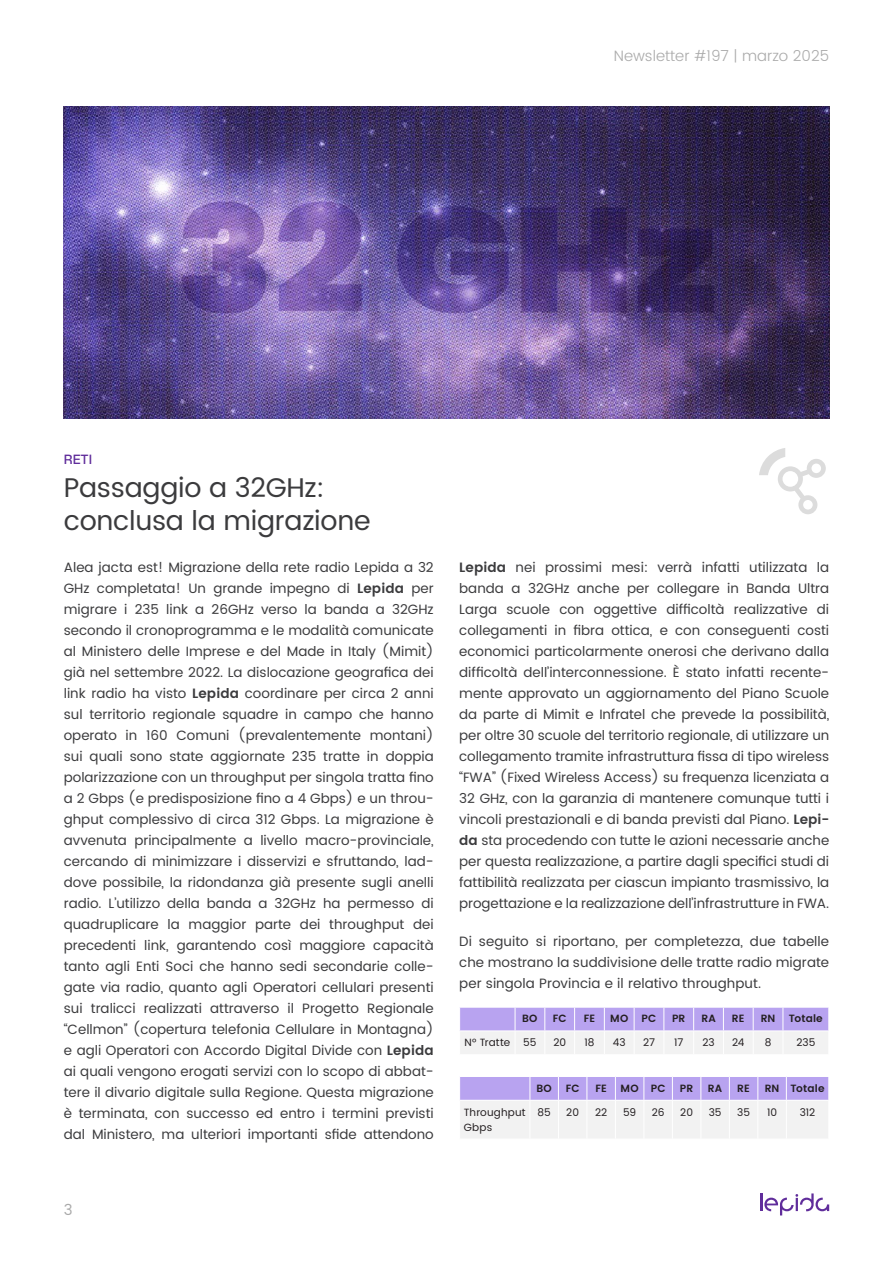
<style>
.page{position:relative;width:893px;height:1263px;background:#fff}
.page>*{position:absolute;margin:0;border:0;box-sizing:border-box;transform-origin:0 0}
.Titolo{font:27px/33px "Poppins";letter-spacing:-.01em;color:#3b3b3d}
.t1{font:300 15px "Poppins";color:#aaa}
.t2{font:15px "Poppins";color:#aaa}
.Testo{font:13.5px/21px "Poppins";color:#3b3b3d;text-align:justify}
.Sezione{font:13.5px "Publica Play";color:#602d9b}
.Titolo-2{font:10.5px "Poppins";letter-spacing:.005em;color:#241f21}
.Titolo-3{font:600 10.5px "Poppins";letter-spacing:.015em;color:#241f21}
.s1{font-weight:600}
</style>
<div class="page">
<img style="left:64px;top:106px;width:765px;height:312px">
<svg style="left:460px;top:1007px;width:369px;height:47px"></svg>
<svg style="left:460px;top:1076px;width:369px;height:62px"></svg>
<svg style="left:759px;top:448px;width:67px;height:66px"></svg>
<svg style="left:760px;top:1193px;width:69px;height:22px"></svg>
<p class="t1" style="left:614px;top:45px;width:217px">Newsletter #197 | marzo 2025</p>
<p class="Sezione" style="left:64px;top:450px;width:30px">RETI</p>
<h1 class="Titolo" style="left:64px;top:472px;width:308px">Passaggio a 32GHz: conclusa la migrazione</h1>
<p class="Testo" style="left:64px;top:557px;width:371px">Alea jacta est! Migrazione della rete radio Lepida a 32<br>GHz completata! Un grande impegno di <span class="s1">Lepida</span> per migrare i 235 link a 26GHz verso la banda a 32GHz secondo il cronoprogramma e le modalità comunicate al Ministero delle Imprese e del Made in Italy (Mimit) già nel settembre 2022. La dislocazione geografica dei link radio ha visto <span class="s1">Lepida</span> coordinare per circa 2 anni sul territorio regionale squadre in campo che hanno operato in 160 Comuni (prevalentemente montani) sui quali sono state aggiornate 235 tratte in doppia polarizzazione con un throughput per singola tratta fino a 2 Gbps (e predisposizione fino a 4 Gbps) e un throu&shy;ghput complessivo di circa 312 Gbps. La migrazione è avvenuta principalmente a livello macro-provinciale, cercando di minimizzare i disservizi e sfruttando, lad&shy;dove possibile, la ridondanza già presente sugli anelli radio. L’utilizzo della banda a 32GHz ha permesso di quadruplicare la maggior parte dei throughput dei precedenti link, garantendo così maggiore capacità tanto agli Enti Soci che hanno sedi secondarie colle&shy;gate via radio, quanto agli Operatori cellulari presenti sui tralicci realizzati attraverso il Progetto Regionale “Cellmon” (copertura telefonia Cellulare in Montagna) e agli Operatori con Accordo Digital Divide con <span class="s1">Lepida </span>ai quali vengono erogati servizi con lo scopo di abbat&shy;tere il divario digitale sulla Regione. Questa migrazione è terminata, con successo ed entro i termini previsti dal Ministero, ma ulteriori importanti sfide attendono</p>
<p class="Testo" style="left:459px;top:557px;width:371px"><span class="s1">Lepida</span> nei prossimi mesi: verrà infatti utilizzata la banda a 32GHz anche per collegare in Banda Ultra Larga scuole con oggettive difficoltà realizzative di collegamenti in fibra ottica, e con conseguenti costi economici particolarmente onerosi che derivano dalla difficoltà dell’interconnessione. È stato infatti recente&shy;mente approvato un aggiornamento del Piano Scuole da parte di Mimit e Infratel che prevede la possibilità, per oltre 30 scuole del territorio regionale, di utilizzare un collegamento tramite infrastruttura fissa di tipo wireless “FWA” (Fixed Wireless Access) su frequenza licenziata a 32 GHz, con la garanzia di mantenere comunque tutti i vincoli prestazionali e di banda previsti dal Piano. <span class="s1">Lepi&shy;da</span> sta procedendo con tutte le azioni necessarie anche per questa realizzazione, a partire dagli specifici studi di fattibilità realizzata per ciascun impianto trasmissivo, la progettazione e la realizzazione dell’infrastrutture in FWA.</p>
<p class="Testo" style="left:459px;top:931px;width:371px">Di seguito si riportano, per completezza, due tabelle che mostrano la suddivisione delle tratte radio migrate per singola Provincia e il relativo throughput.</p>
<h1 class="Titolo-3" style="left:522px;top:1011px;width:17px">BO</h1>
<h1 class="Titolo-3" style="left:553px;top:1011px;width:15px">FC</h1>
<h1 class="Titolo-3" style="left:584px;top:1011px;width:13px">FE</h1>
<h1 class="Titolo-3" style="left:610px;top:1011px;width:20px">MO</h1>
<h1 class="Titolo-3" style="left:642px;top:1011px;width:16px">PC</h1>
<h1 class="Titolo-3" style="left:672px;top:1011px;width:15px">PR</h1>
<h1 class="Titolo-3" style="left:701px;top:1011px;width:16px">RA</h1>
<h1 class="Titolo-3" style="left:732px;top:1011px;width:14px">RE</h1>
<h1 class="Titolo-3" style="left:761px;top:1011px;width:16px">RN</h1>
<h1 class="Titolo-3" style="left:789px;top:1011px;width:35px">Totale</h1>
<h1 class="Titolo-2" style="left:464px;top:1035px;width:47px">N° Tratte</h1>
<h1 class="Titolo-2" style="left:523px;top:1035px;width:15px">55</h1>
<h1 class="Titolo-2" style="left:553px;top:1035px;width:14px">20</h1>
<h1 class="Titolo-2" style="left:584px;top:1035px;width:12px">18</h1>
<h1 class="Titolo-2" style="left:613px;top:1035px;width:15px">43</h1>
<h1 class="Titolo-2" style="left:643px;top:1035px;width:13px">27</h1>
<h1 class="Titolo-2" style="left:674px;top:1035px;width:11px">17</h1>
<h1 class="Titolo-2" style="left:702px;top:1035px;width:14px">23</h1>
<h1 class="Titolo-2" style="left:732px;top:1035px;width:14px">24</h1>
<h1 class="Titolo-2" style="left:765px;top:1035px;width:8px">8</h1>
<h1 class="Titolo-2" style="left:796px;top:1035px;width:20px">235</h1>
<h1 class="Titolo-3" style="left:537px;top:1080px;width:17px">BO</h1>
<h1 class="Titolo-3" style="left:566px;top:1080px;width:15px">FC</h1>
<h1 class="Titolo-3" style="left:595px;top:1080px;width:13px">FE</h1>
<h1 class="Titolo-3" style="left:621px;top:1080px;width:20px">MO</h1>
<h1 class="Titolo-3" style="left:651px;top:1080px;width:16px">PC</h1>
<h1 class="Titolo-3" style="left:680px;top:1080px;width:15px">PR</h1>
<h1 class="Titolo-3" style="left:708px;top:1080px;width:16px">RA</h1>
<h1 class="Titolo-3" style="left:737px;top:1080px;width:14px">RE</h1>
<h1 class="Titolo-3" style="left:765px;top:1080px;width:16px">RN</h1>
<h1 class="Titolo-3" style="left:791px;top:1080px;width:35px">Totale</h1>
<h1 class="Titolo-2" style="left:464px;top:1104px;width:63px">Throughput</h1>
<h1 class="Titolo-2" style="left:464px;top:1119px;width:30px">Gbps</h1>
<h1 class="Titolo-2" style="left:537px;top:1104px;width:15px">85</h1>
<h1 class="Titolo-2" style="left:566px;top:1104px;width:14px">20</h1>
<h1 class="Titolo-2" style="left:595px;top:1104px;width:14px">22</h1>
<h1 class="Titolo-2" style="left:623px;top:1104px;width:15px">59</h1>
<h1 class="Titolo-2" style="left:652px;top:1104px;width:14px">26</h1>
<h1 class="Titolo-2" style="left:680px;top:1104px;width:14px">20</h1>
<h1 class="Titolo-2" style="left:709px;top:1104px;width:14px">35</h1>
<h1 class="Titolo-2" style="left:737px;top:1104px;width:14px">35</h1>
<h1 class="Titolo-2" style="left:767px;top:1104px;width:12px">10</h1>
<h1 class="Titolo-2" style="left:800px;top:1104px;width:17px">312</h1>
<p class="t2" style="left:64px;top:1199px;width:10px">3</p>
</div>
